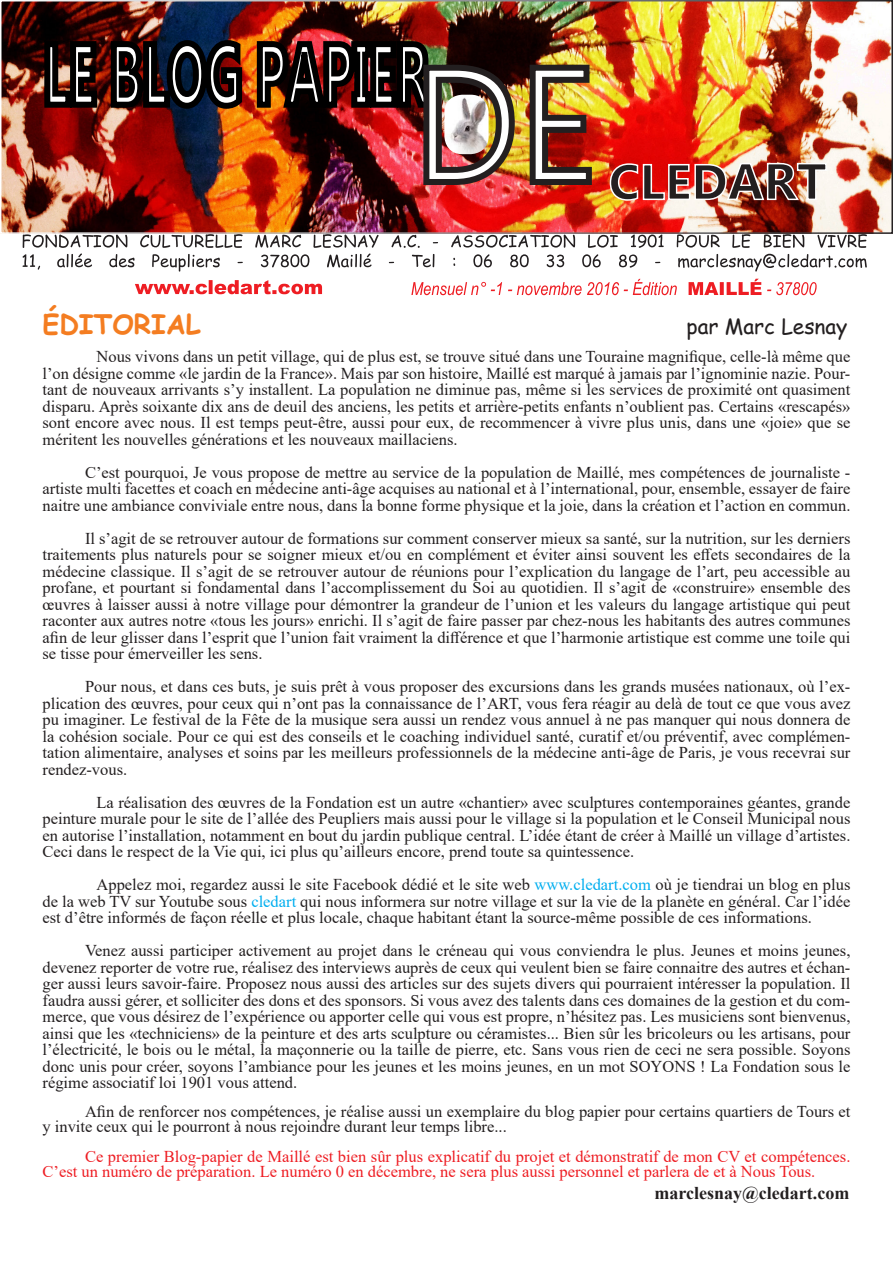
<style>
.page{position:relative;width:893px;height:1263px;background:#fff}
.page>*{position:absolute;margin:0;border:0;box-sizing:border-box;transform-origin:0 0}
.t1{font:700 27px "Comic Sans MS";color:#f47d21}
.t2{font:21px "Comic Sans MS";color:#231f20}
.t3{font:700 18px "Times New Roman";color:#231f20}
.t4{font:16.5px/16.5px "Times New Roman";color:#231f20;text-align:justify}
.t5{font:16.5px/15px "Times New Roman";color:#ee1d23}
.s1{color:#00aeef}
</style>
<div class="page">
<svg style="left:411px;top:279px;width:406px;height:16px"></svg>
<img style="left:3px;top:3px;width:887px;height:228px">
<div style="left:0;top:0;width:893px;height:234px;border:2px solid #fff"></div>
<svg style="left:23px;top:234px;width:844px;height:38px"></svg>
<img style="left:609px;top:162px;width:218px;height:39px">
<svg style="left:135px;top:280px;width:187px;height:14px"></svg>
<img style="left:41px;top:37px;width:554px;height:151px">
<img style="left:444px;top:95px;width:45px;height:59px">
<p class="t1" style="left:43px;top:304px;width:160px">ÉDITORIAL</p>
<p class="t2" style="left:687px;top:310px;width:162px">par Marc Lesnay</p>
<p class="t4" style="left:43px;top:348px;width:809px;text-indent:54px">Nous vivons dans un petit village, qui de plus est, se trouve situé dans une Touraine magnifique, celle-là même que l’on désigne comme «le jardin de la France». Mais par son histoire, Maillé est marqué à jamais par l’ignominie nazie. Pour&shy;tant de nouveaux arrivants s’y installent. La population ne diminue pas, même si les services de proximité ont quasiment disparu. Après soixante dix ans de deuil des anciens, les petits et arrière-petits enfants n’oublient pas. Certains «rescapés» sont encore avec nous. Il est temps peut-être, aussi pour eux, de recommencer à vivre plus unis, dans une «joie» que se méritent les nouvelles générations et les nouveaux maillaciens.</p>
<p class="t4" style="left:43px;top:463px;width:809px;text-indent:43px">C’est pourquoi, Je vous propose de mettre au service de la population de Maillé, mes compétences de journaliste - artiste multi facettes et coach en médecine anti-âge acquises au national et à l’international, pour, ensemble, essayer de faire naitre une ambiance conviviale entre nous, dans la bonne forme physique et la joie, dans la création et l’action en commun.</p>
<p class="t4" style="left:43px;top:529px;width:809px;text-indent:43px">Il s’agit de se retrouver autour de formations sur comment conserver mieux sa santé, sur la nutrition, sur les derniers traitements plus naturels pour se soigner mieux et/ou en complément et éviter ainsi souvent les effets secondaires de la médecine classique. Il s’agit de se retrouver autour de réunions pour l’explication du langage de l’art, peu accessible au profane, et pourtant si fondamental dans l’accomplissement du Soi au quotidien. Il s’agit de «construire» ensemble des œuvres à laisser aussi à notre village pour démontrer la grandeur de l’union et les valeurs du langage artistique qui peut raconter aux autres notre «tous les jours» enrichi. Il s’agit de faire passer par chez-nous les habitants des autres communes afin de leur glisser dans l’esprit que l’union fait vraiment la différence et que l’harmonie artistique est comme une toile qui se tisse pour émerveiller les sens.</p>
<p class="t4" style="left:43px;top:678px;width:809px;text-indent:43px">Pour nous, et dans ces buts, je suis prêt à vous proposer des excursions dans les grands musées nationaux, où l’ex&shy;plication des œuvres, pour ceux qui n’ont pas la connaissance de l’ART, vous fera réagir au delà de tout ce que vous avez pu imaginer. Le festival de la Fête de la musique sera aussi un rendez vous annuel à ne pas manquer qui nous donnera de la cohésion sociale. Pour ce qui est des conseils et le coaching individuel santé, curatif et/ou préventif, avec complémen&shy;tation alimentaire, analyses et soins par les meilleurs professionnels de la médecine anti-âge de Paris, je vous recevrai sur rendez-vous.</p>
<p class="t4" style="left:43px;top:793px;width:809px;text-indent:54px">La réalisation des œuvres de la Fondation est un autre «chantier» avec sculptures contemporaines géantes, grande peinture murale pour le site de l’allée des Peupliers mais aussi pour le village si la population et le Conseil Municipal nous en autorise l’installation, notamment en bout du jardin publique central. L’idée étant de créer à Maillé un village d’artistes.<br>Ceci dans le respect de la Vie qui, ici plus qu’ailleurs encore, prend toute sa quintessence.</p>
<p class="t4" style="left:43px;top:876px;width:809px;text-indent:54px">Appelez moi, regardez aussi le site Facebook dédié et le site web <span class="s1">www.cledart.com</span> où je tiendrai un blog en plus de la web TV sur Youtube sous <span class="s1">cledart</span> qui nous informera sur notre village et sur la vie de la planète en général. Car l’idée est d’être informés de façon réelle et plus locale, chaque habitant étant la source-même possible de ces informations.</p>
<p class="t4" style="left:43px;top:942px;width:809px;text-indent:43px">Venez aussi participer activement au projet dans le créneau qui vous conviendra le plus. Jeunes et moins jeunes, devenez reporter de votre rue, réalisez des interviews auprès de ceux qui veulent bien se faire connaitre des autres et échan&shy;ger aussi leurs savoir-faire. Proposez nous aussi des articles sur des sujets divers qui pourraient intéresser la population. Il faudra aussi gérer, et solliciter des dons et des sponsors. Si vous avez des talents dans ces domaines de la gestion et du com&shy;merce, que vous désirez de l’expérience ou apporter celle qui vous est propre, n’hésitez pas. Les musiciens sont bienvenus, ainsi que les «techniciens» de la peinture et des arts sculpture ou céramistes... Bien sûr les bricoleurs ou les artisans, pour l’électricité, le bois ou le métal, la maçonnerie ou la taille de pierre, etc. Sans vous rien de ceci ne sera possible. Soyons donc unis pour créer, soyons l’ambiance pour les jeunes et les moins jeunes, en un mot SOYONS ! La Fondation sous le régime associatif loi 1901 vous attend.</p>
<p class="t4" style="left:43px;top:1103px;width:809px;line-height:15px;text-indent:43px">Afin de renforcer nos compétences, je réalise aussi un exemplaire du blog papier pour certains quartiers de Tours et y invite ceux qui le pourront à nous rejoindre durant leur temps libre...</p>
<p class="t5" style="left:43px;top:1148px;width:809px;text-indent:43px">Ce premier Blog-papier de Maillé est bien sûr plus explicatif du projet et démonstratif de mon CV et compétences.<br>C’est un numéro de préparation. Le numéro 0 en décembre, ne sera plus aussi personnel et parlera de et à Nous Tous.</p>
<p class="t3" style="left:655px;top:1180px;width:196px">marclesnay@cledart.com</p>
</div>
